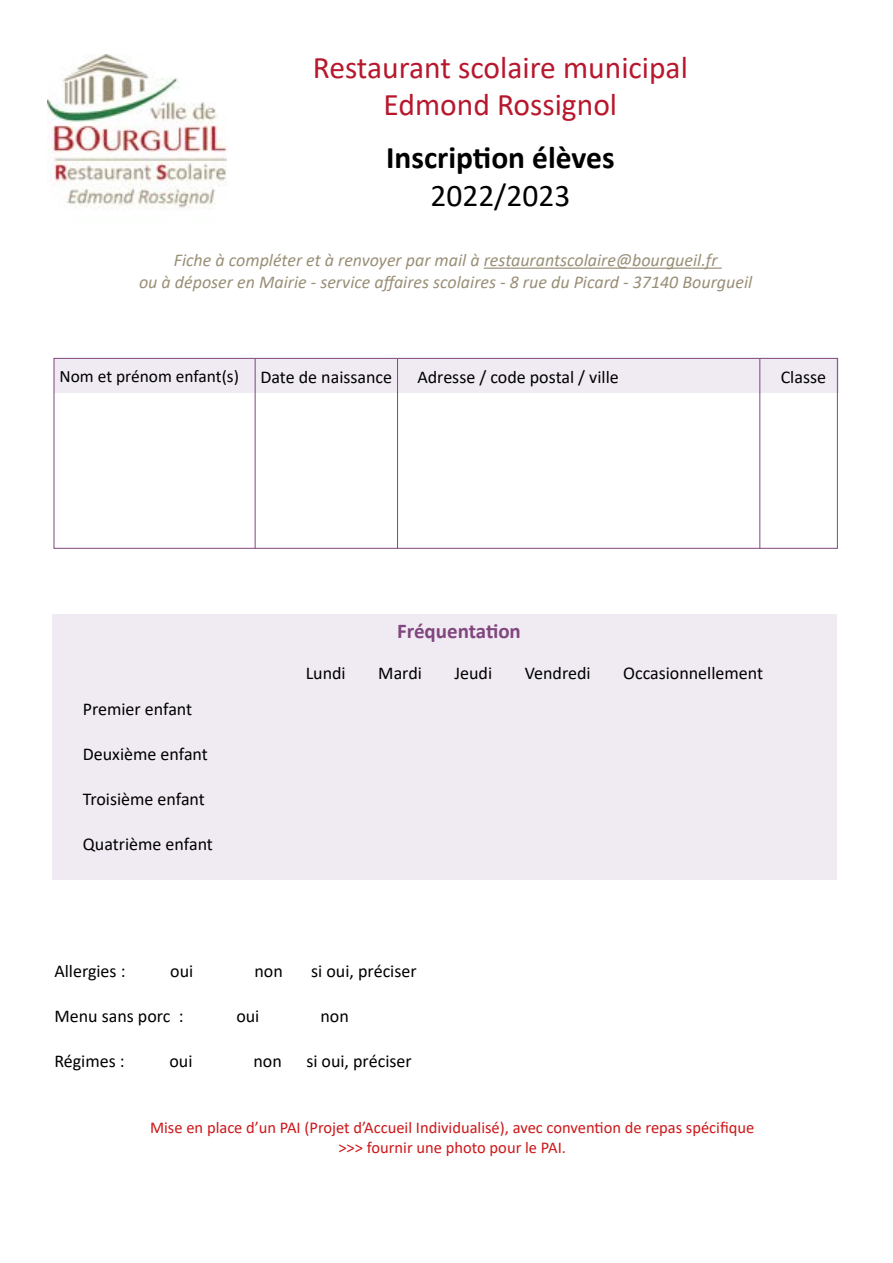
<style>
.page{position:relative;width:893px;height:1263px;background:#fff}
.page>*{position:absolute;margin:0;border:0;box-sizing:border-box;transform-origin:0 0}
.t1{font:31.5px/37.8px "Calibri";color:#b7182d;text-align:center}
.t2{font:700 31.5px "Calibri";color:#000}
.t3{font:31.5px "Calibri";color:#000}
.t4{font:700 21px "Calibri";color:#80467e}
.t5{font:18px "Calibri";color:#000}
.t6{font:italic 18px/21.6px "Calibri";color:#9a8f77;text-align:center}
.t7{font:17.4px "Calibri";color:#000}
.t8{font:16.5px/19.8px "Calibri";color:#cd1719;text-align:center}
.s1{font-size:18px}
</style>
<div class="page">
<div style="left:54px;top:358px;width:785px;height:35px;background:#f0eaf3"></div>
<div style="left:52px;top:614px;width:785px;height:266px;background:#f0eaf3"></div>
<img style="left:48px;top:54px;width:179px;height:155px">
<hr style="left:484px;top:268px;width:238px;height:1px;background:#9a8f77">
<hr style="left:255px;top:359px;width:1px;height:189px;background:#80467e">
<hr style="left:397px;top:359px;width:1px;height:189px;background:#80467e">
<hr style="left:759px;top:359px;width:1px;height:189px;background:#80467e">
<div style="left:54px;top:358px;width:784px;height:191px;border:1px solid #80467e"></div>
<h1 class="t1" style="left:313px;top:47px;width:377px">Restaurant scolaire municipal<br>Edmond Rossignol</h1>
<h1 class="t2" style="left:386px;top:135px;width:230px">Inscription élèves</h1>
<h1 class="t3" style="left:430px;top:174px;width:141px">2022/2023</h1>
<p class="t6" style="left:139px;top:249px;width:615px">Fiche à compléter et à renvoyer par mail à restaurantscolaire@bourgueil.fr<br>ou à déposer en Mairie - service affaires scolaires - 8 rue du Picard - 37140 Bourgueil</p>
<p class="t7" style="left:60px;top:365px;width:334px">Nom et prénom enfant(s) <span class="s1">Date de naissance</span></p>
<p class="t5" style="left:417px;top:364px;width:203px">Adresse / code postal / ville</p>
<p class="t5" style="left:781px;top:364px;width:47px">Classe</p>
<p class="t4" style="left:397px;top:616px;width:125px">Fréquentation</p>
<p class="t5" style="left:83px;top:696px;width:111px">Premier enfant</p>
<p class="t5" style="left:83px;top:741px;width:127px">Deuxième enfant</p>
<p class="t5" style="left:83px;top:786px;width:124px">Troisième enfant</p>
<p class="t5" style="left:83px;top:831px;width:132px">Quatrième enfant</p>
<p class="t5" style="left:306px;top:661px;width:42px">Lundi</p>
<p class="t5" style="left:378px;top:661px;width:45px">Mardi</p>
<p class="t5" style="left:454px;top:661px;width:39px">Jeudi</p>
<p class="t5" style="left:525px;top:661px;width:67px">Vendredi</p>
<p class="t5" style="left:623px;top:661px;width:142px">Occasionnellement</p>
<p class="t5" style="left:54px;top:958px;width:73px">Allergies :</p>
<p class="t5" style="left:170px;top:958px;width:25px">oui</p>
<p class="t5" style="left:254px;top:958px;width:30px">non</p>
<p class="t5" style="left:311px;top:958px;width:107px">si oui, préciser</p>
<p class="t5" style="left:54px;top:1003px;width:131px">Menu sans porc :</p>
<p class="t5" style="left:236px;top:1003px;width:25px">oui</p>
<p class="t5" style="left:320px;top:1003px;width:30px">non</p>
<p class="t5" style="left:54px;top:1048px;width:72px">Régimes :</p>
<p class="t5" style="left:169px;top:1048px;width:25px">oui</p>
<p class="t5" style="left:254px;top:1048px;width:30px">non</p>
<p class="t5" style="left:306px;top:1048px;width:107px">si oui, préciser</p>
<p class="t8" style="left:150px;top:1117px;width:606px">Mise en place d’un PAI (Projet d’Accueil Individualisé), avec convention de repas spécifique &gt;&gt;&gt; fournir une photo pour le PAI.</p>
</div>
